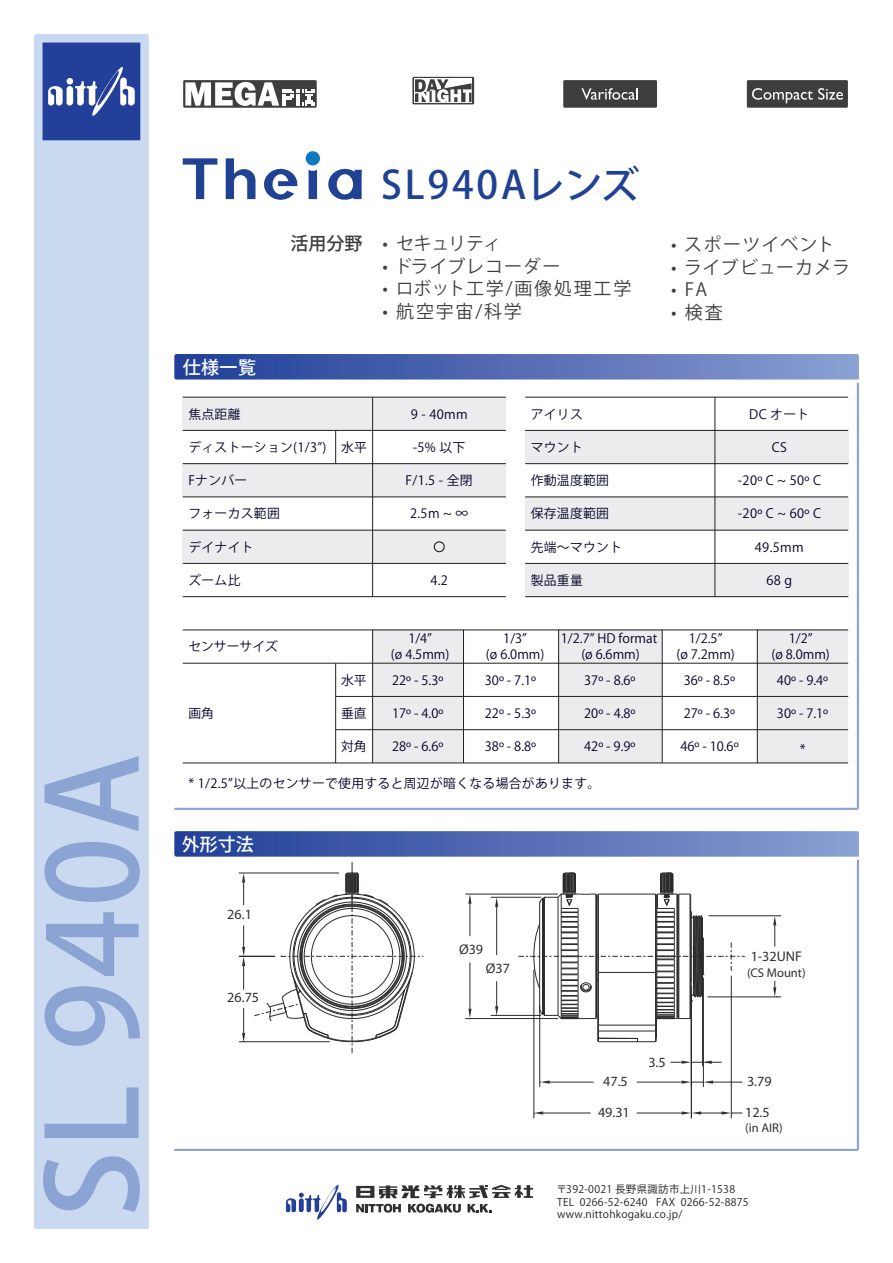
<style>
.page{position:relative;width:893px;height:1263px;background:#fff}
.page>*{position:absolute;margin:0;border:0;box-sizing:border-box;transform-origin:0 0}
.t1{font:500 123px "Koz Go Pro";letter-spacing:.025em;color:#8ba4d4}
.t2{font:500 38.4px "Koz Go Pro";letter-spacing:.075em;color:#214292}
.t3{font:18px "Koz Go Pro";letter-spacing:.05em;color:#3e3e3f}
.t4{font:18px "Koz Go Pro";letter-spacing:.1em;color:#3e3e3f}
.t5{font:18px "Koz Go Pro";letter-spacing:.02em;color:#3e3e3f}
.t6{font:500 18px "Koz Go Pro";letter-spacing:.015em;color:#fff}
.t7{font:500 18px "Koz Go Pro";color:#3e3e3f}
.t8{font:14.1px "Myriad Pro";color:#312f30}
.t9{font:12.75px/15.3px "Koz Go Pro";letter-spacing:.025em;color:#000024;text-align:center}
.t10{font:12.75px/15.3px "Koz Go Pro";color:#000024;text-align:center}
.t11{font:12.75px "Myriad Pro";color:#312f30}
.t12{font:10.5px/12.6px "Koz Go Pro";letter-spacing:.025em;color:#231f20}
</style>
<div class="page">
<svg style="left:174px;top:1064px;width:685px;height:87px"></svg>
<svg style="left:174px;top:354px;width:685px;height:25px;background:#556db4"></svg>
<svg style="left:174px;top:383px;width:685px;height:427px"></svg>
<div style="left:34px;top:34px;width:115px;height:1195px;background:#c9d9ef;border-radius:2px"></div>
<hr style="left:534px;top:970px;width:1px;height:148px;background:#2b292a">
<hr style="left:691px;top:996px;width:1px;height:122px;background:#2b292a">
<hr style="left:731px;top:976px;width:1px;height:142px;background:#2b292a">
<hr style="left:539px;top:1005px;width:1px;height:82px;background:#2b292a">
<hr style="left:702px;top:990px;width:1px;height:76px;background:#2b292a">
<hr style="left:703px;top:978px;width:1px;height:109px;background:#2b292a">
<hr style="left:637px;top:1113px;width:45px;height:1px;background:#2b292a">
<hr style="left:543px;top:1113px;width:48px;height:1px;background:#2b292a">
<hr style="left:637px;top:1082px;width:45px;height:1px;background:#2b292a">
<hr style="left:550px;top:1082px;width:44px;height:1px;background:#2b292a">
<hr style="left:710px;top:1082px;width:32px;height:1px;background:#2b292a">
<svg style="left:534px;top:1111px;width:9px;height:3px"></svg>
<svg style="left:682px;top:1111px;width:60px;height:3px"></svg>
<svg style="left:540px;top:1080px;width:10px;height:4px"></svg>
<svg style="left:682px;top:1080px;width:31px;height:4px"></svg>
<svg style="left:174px;top:831px;width:685px;height:233px"></svg>
<div style="left:43px;top:43px;width:97px;height:97px;background:#223f99"></div>
<svg style="left:48px;top:67px;width:87px;height:49px"></svg>
<svg style="left:286px;top:1184px;width:61px;height:36px"></svg>
<svg style="left:356px;top:1185px;width:177px;height:13px"></svg>
<svg style="left:356px;top:1204px;width:45px;height:9px"></svg>
<svg style="left:467px;top:1204px;width:24px;height:8px"></svg>
<svg style="left:408px;top:1204px;width:53px;height:9px"></svg>
<svg style="left:412px;top:77px;width:62px;height:27px"></svg>
<svg style="left:413px;top:78px;width:60px;height:25px"></svg>
<svg style="left:414px;top:79px;width:58px;height:24px"></svg>
<svg style="left:415px;top:79px;width:57px;height:23px"></svg>
<div style="left:183px;top:80px;width:134px;height:28px;background:#3e3e3f"></div>
<svg style="left:185px;top:82px;width:130px;height:24px"></svg>
<div style="left:747px;top:80px;width:101px;height:28px;background:#3e3e3f"></div>
<svg style="left:752px;top:88px;width:91px;height:15px"></svg>
<div style="left:563px;top:80px;width:94px;height:28px;background:#3e3e3f"></div>
<svg style="left:581px;top:88px;width:57px;height:12px"></svg>
<hr style="left:183px;top:397px;width:323px;height:1px;background:#231f20">
<hr style="left:183px;top:430px;width:323px;height:1px;background:#231f20">
<hr style="left:183px;top:463px;width:323px;height:1px;background:#231f20">
<hr style="left:183px;top:497px;width:323px;height:1px;background:#231f20">
<hr style="left:183px;top:530px;width:323px;height:1px;background:#231f20">
<hr style="left:183px;top:563px;width:323px;height:1px;background:#231f20">
<hr style="left:183px;top:596px;width:323px;height:1px;background:#231f20">
<hr style="left:372px;top:397px;width:1px;height:200px;background:#231f20">
<hr style="left:525px;top:397px;width:323px;height:1px;background:#231f20">
<hr style="left:525px;top:430px;width:323px;height:1px;background:#231f20">
<hr style="left:525px;top:463px;width:323px;height:1px;background:#231f20">
<hr style="left:525px;top:497px;width:323px;height:1px;background:#231f20">
<hr style="left:525px;top:530px;width:323px;height:1px;background:#231f20">
<hr style="left:525px;top:563px;width:323px;height:1px;background:#231f20">
<hr style="left:525px;top:596px;width:323px;height:1px;background:#231f20">
<hr style="left:715px;top:397px;width:1px;height:200px;background:#231f20">
<div style="left:434px;top:541px;width:11px;height:11px;border:1px solid #231f20;border-radius:50%"></div>
<hr style="left:335px;top:431px;width:1px;height:33px;background:#231f20">
<svg style="left:264px;top:168px;width:34px;height:32px"></svg>
<svg style="left:328px;top:168px;width:34px;height:32px"></svg>
<svg style="left:309px;top:170px;width:8px;height:29px"></svg>
<div style="left:306px;top:151px;width:14px;height:14px;background:#1078bf;border-radius:50%"></div>
<svg style="left:183px;top:158px;width:34px;height:41px"></svg>
<svg style="left:226px;top:158px;width:29px;height:41px"></svg>
<div style="left:373px;top:630px;width:90px;height:133px;background:#ececee"></div>
<div style="left:559px;top:630px;width:103px;height:133px;background:#ececee"></div>
<div style="left:757px;top:630px;width:91px;height:133px;background:#ececee"></div>
<hr style="left:183px;top:630px;width:665px;height:1px;background:#231f20">
<hr style="left:183px;top:663px;width:665px;height:1px;background:#231f20">
<hr style="left:336px;top:696px;width:512px;height:1px;background:#231f20">
<hr style="left:336px;top:729px;width:512px;height:1px;background:#231f20">
<hr style="left:183px;top:763px;width:665px;height:1px;background:#231f20">
<hr style="left:335px;top:663px;width:1px;height:100px;background:#231f20">
<hr style="left:372px;top:630px;width:1px;height:133px;background:#231f20">
<hr style="left:463px;top:630px;width:1px;height:133px;background:#231f20">
<hr style="left:558px;top:630px;width:1px;height:133px;background:#231f20">
<hr style="left:662px;top:630px;width:1px;height:133px;background:#231f20">
<hr style="left:757px;top:630px;width:1px;height:133px;background:#231f20">
<h1 class="t1" style="left:15px;top:1217px;width:466px;rotate:-90deg">SL 940A</h1>
<h3 class="t6" style="left:183px;top:356px;width:75px">仕様一覧</h3>
<h2 class="t2" style="left:381px;top:160px;width:259px">SL940Aレンズ</h2>
<h3 class="t3" style="left:382px;top:232px;width:120px">• セキュリティ</h3>
<h3 class="t3" style="left:382px;top:254px;width:180px">• ドライブレコーダー</h3>
<h3 class="t4" style="left:382px;top:277px;width:250px">• ロボット工学/画像処理工学</h3>
<h3 class="t3" style="left:382px;top:299px;width:141px">• 航空宇宙/科学</h3>
<h3 class="t7" style="left:290px;top:232px;width:73px">活用分野</h3>
<h3 class="t3" style="left:671px;top:233px;width:165px">• スポーツイベント</h3>
<h3 class="t5" style="left:671px;top:255px;width:181px">• ライブビューカメラ</h3>
<h3 class="t3" style="left:671px;top:278px;width:38px">• FA</h3>
<h3 class="t3" style="left:671px;top:300px;width:53px">• 検査</h3>
<p class="t9" style="left:188px;top:407px;width:54px">焦点距離</p>
<p class="t9" style="left:188px;top:440px;width:140px">ディストーション(1/3”)</p>
<p class="t9" style="left:188px;top:473px;width:61px">Fナンバー</p>
<p class="t9" style="left:188px;top:506px;width:93px">フォーカス範囲</p>
<p class="t9" style="left:188px;top:540px;width:67px">デイナイト</p>
<p class="t9" style="left:188px;top:573px;width:54px">ズーム比</p>
<p class="t9" style="left:341px;top:440px;width:27px">水平</p>
<p class="t9" style="left:411px;top:407px;width:58px">9 - 40mm</p>
<p class="t9" style="left:413px;top:440px;width:54px">-5% 以下</p>
<p class="t9" style="left:406px;top:473px;width:69px">F/1.5 - 全閉</p>
<p class="t9" style="left:410px;top:506px;width:60px">2.5m ~ ∞</p>
<p class="t9" style="left:430px;top:573px;width:19px">4.2</p>
<p class="t9" style="left:531px;top:407px;width:54px">アイリス</p>
<p class="t9" style="left:749px;top:407px;width:62px">DC オート</p>
<p class="t9" style="left:531px;top:440px;width:54px">マウント</p>
<p class="t9" style="left:772px;top:440px;width:17px">CS</p>
<p class="t9" style="left:531px;top:473px;width:80px">作動温度範囲</p>
<p class="t9" style="left:531px;top:506px;width:80px">保存温度範囲</p>
<p class="t9" style="left:738px;top:473px;width:85px">-20º C ~ 50º C</p>
<p class="t9" style="left:738px;top:506px;width:85px">-20º C ~ 60º C</p>
<p class="t9" style="left:531px;top:540px;width:93px">先端～マウント</p>
<p class="t9" style="left:755px;top:540px;width:50px">49.5mm</p>
<p class="t9" style="left:531px;top:573px;width:54px">製品重量</p>
<p class="t9" style="left:766px;top:573px;width:27px">68 g</p>
<p class="t10" style="left:188px;top:639px;width:91px">センサーサイズ</p>
<p class="t9" style="left:188px;top:706px;width:27px">画角</p>
<p class="t9" style="left:391px;top:631px;width:60px">1/4”<br>(ø 4.5mm)</p>
<p class="t9" style="left:486px;top:631px;width:60px">1/3”<br>(ø 6.0mm)</p>
<p class="t10" style="left:561px;top:631px;width:98px">1/2.7” HD format (ø 6.6mm)</p>
<p class="t9" style="left:676px;top:631px;width:60px">1/2.5”<br>(ø 7.2mm)</p>
<p class="t9" style="left:771px;top:631px;width:60px">1/2”<br>(ø 8.0mm)</p>
<p class="t9" style="left:341px;top:673px;width:27px">水平</p>
<p class="t9" style="left:392px;top:673px;width:53px">22º - 5.3º</p>
<p class="t9" style="left:392px;top:706px;width:53px">17º - 4.0º</p>
<p class="t9" style="left:392px;top:739px;width:53px">28º - 6.6º</p>
<p class="t9" style="left:341px;top:706px;width:27px">垂直</p>
<p class="t9" style="left:341px;top:739px;width:27px">対角</p>
<p class="t9" style="left:485px;top:673px;width:53px">30º - 7.1º</p>
<p class="t9" style="left:485px;top:706px;width:53px">22º - 5.3º</p>
<p class="t9" style="left:485px;top:739px;width:53px">38º - 8.8º</p>
<p class="t9" style="left:584px;top:673px;width:53px">37º - 8.6º</p>
<p class="t9" style="left:584px;top:706px;width:53px">20º - 4.8º</p>
<p class="t9" style="left:584px;top:739px;width:53px">42º - 9.9º</p>
<p class="t9" style="left:684px;top:673px;width:53px">36º - 8.5º</p>
<p class="t9" style="left:684px;top:706px;width:53px">27º - 6.3º</p>
<p class="t9" style="left:680px;top:739px;width:60px">46º - 10.6º</p>
<p class="t9" style="left:777px;top:673px;width:53px">40º - 9.4º</p>
<p class="t9" style="left:777px;top:706px;width:53px">30º - 7.1º</p>
<p class="t9" style="left:800px;top:742px;width:7px">*</p>
<p class="t9" style="left:188px;top:776px;width:413px">* 1/2.5”以上のセンサーで使用すると周辺が暗くなる場合があります。</p>
<h3 class="t6" style="left:182px;top:833px;width:73px">外形寸法</h3>
<p class="t8" style="left:227px;top:906px;width:26px">26.1</p>
<p class="t8" style="left:227px;top:989px;width:33px">26.75</p>
<p class="t8" style="left:459px;top:941px;width:26px">Ø39</p>
<p class="t8" style="left:486px;top:960px;width:26px">Ø37</p>
<p class="t8" style="left:603px;top:1072px;width:26px">47.5</p>
<p class="t8" style="left:598px;top:1103px;width:33px">49.31</p>
<p class="t8" style="left:648px;top:1053px;width:19px">3.5</p>
<p class="t8" style="left:751px;top:948px;width:53px">1-32UNF</p>
<p class="t11" style="left:747px;top:964px;width:60px">(CS Mount)</p>
<p class="t8" style="left:747px;top:1072px;width:26px">3.79</p>
<p class="t8" style="left:745px;top:1104px;width:26px">12.5</p>
<p class="t11" style="left:745px;top:1120px;width:39px">(in AIR)</p>
<p class="t12" style="left:556px;top:1183px;width:194px">〒392-0021 長野県諏訪市上川1-1538<br>TEL 0266-52-6240 FAX 0266-52-8875 www.nittohkogaku.co.jp/</p>
</div>
